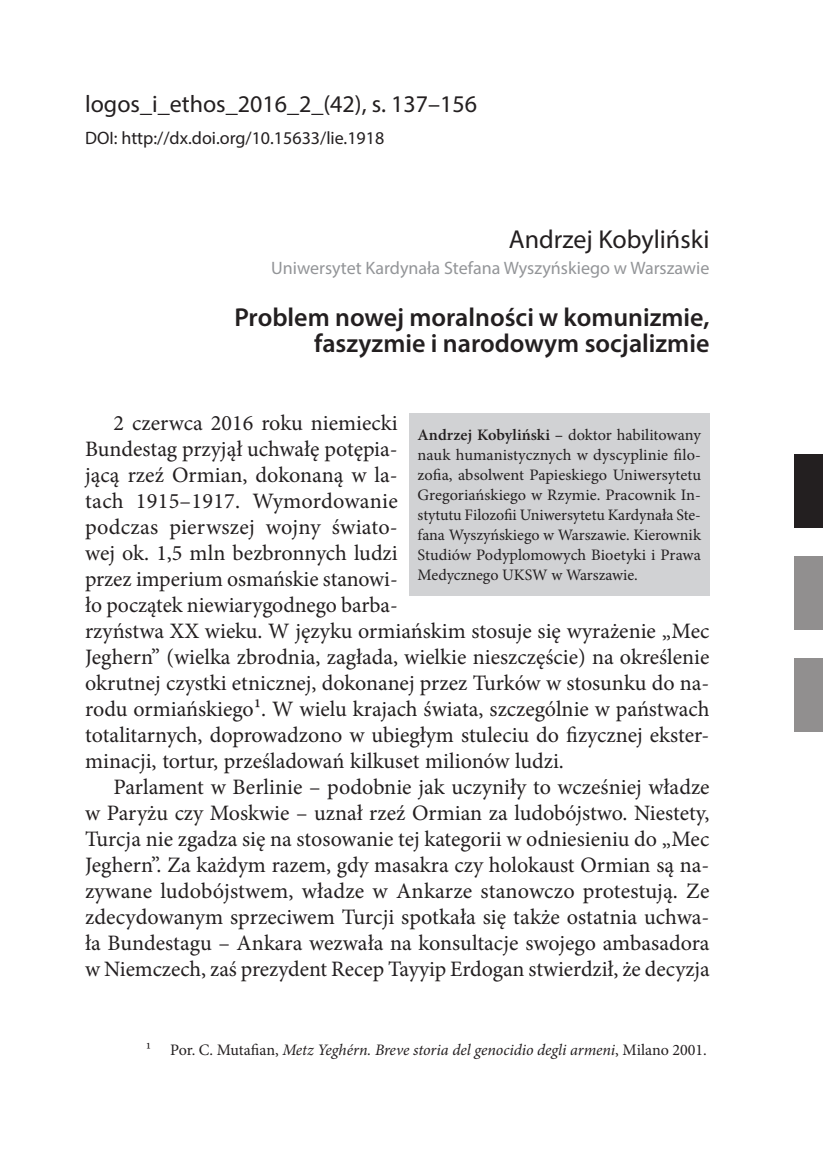
<style>
.page{position:relative;width:823px;height:1163px;background:#fff}
.page>*{position:absolute;margin:0;border:0;box-sizing:border-box;transform-origin:0 0}
.t1{font:600 26px/26px "Myriad Pro";color:#231f20;text-align:right}
.t2{font:26px "Myriad Pro";color:#231f20}
.t3{font:24px "Myriad Pro";color:#231f20}
.t4{font:22px/26px "Minion Pro";color:#231f20}
.t5{font:18px "Myriad Pro";color:#939598}
.t6{font:18px "Myriad Pro";color:#231f20}
.t7{font:16px/20px "Minion Pro";color:#231f20;text-align:justify}
.t8{font:italic 16px "Minion Pro";letter-spacing:-.005em;color:#231f20}
.s1{font-weight:600}
.s2{font-style:normal}
</style>
<div class="page">
<div style="left:794px;top:556px;width:28px;height:73px;background:#918f8f"></div>
<div style="left:794px;top:454px;width:28px;height:73px;background:#231f20"></div>
<div style="left:794px;top:658px;width:28px;height:73px;background:#918f8f"></div>
<div style="left:409px;top:413px;width:300px;height:182px;background:#d1d2d4"></div>
<p class="t3" style="left:85px;top:89px;width:393px">logos_i_ethos_2016_2_(42), s. 137–156</p>
<p class="t6" style="left:85px;top:127px;width:300px">DOI: http://dx.doi.org/10.15633/lie.1918</p>
<p class="t2" style="left:508px;top:223px;width:202px">Andrzej Kobyliński</p>
<p class="t5" style="left:271px;top:256px;width:439px">Uniwersytet Kardynała Stefana Wyszyńskiego w Warszawie</p>
<p class="t1" style="left:234px;top:303px;width:476px">Problem nowej moralności w komunizmie, faszyzmie i narodowym socjalizmie</p>
<p class="t4" style="left:85px;top:410px;width:625px;text-indent:28px">2 czerwca 2016 roku niemiecki<br>Bundestag przyjął uchwałę potępia-<br>jącą rzeź Ormian, dokonaną w la-<br>tach 1915–1917. Wymordowanie<br>podczas pierwszej wojny świato-<br>wej ok. 1,5 mln bezbronnych ludzi<br>przez imperium osmańskie stanowi-<br>ło początek niewiarygodnego barba-<br>rzyństwa XX wieku. W języku ormiańskim stosuje się wyrażenie „Mec Jeghern” (wielka zbrodnia, zagłada, wielkie nieszczęście) na określenie okrutnej czystki etnicznej, dokonanej przez Turków w stosunku do na&shy;rodu ormiańskiego1. W wielu krajach świata, szczególnie w państwach totalitarnych, doprowadzono w ubiegłym stuleciu do fizycznej ekster&shy;minacji, tortur, prześladowań kilkuset milionów ludzi.</p>
<p class="t4" style="left:85px;top:774px;width:625px;text-align:justify;text-indent:28px">Parlament w Berlinie – podobnie jak uczyniły to wcześniej władze w Paryżu czy Moskwie – uznał rzeź Ormian za ludobójstwo. Niestety, Turcja nie zgadza się na stosowanie tej kategorii w odniesieniu do „Mec Jeghern”. Za każdym razem, gdy masakra czy holokaust Ormian są na&shy;zywane ludobójstwem, władze w Ankarze stanowczo protestują. Ze zdecydowanym sprzeciwem Turcji spotkała się także ostatnia uchwa&shy;ła Bundestagu – Ankara wezwała na konsultacje swojego ambasadora w Niemczech, zaś prezydent Recep Tayyip Erdogan stwierdził, że decyzja</p>
<p class="t7" style="left:417px;top:425px;width:285px"><span class="s1">Andrzej Kobyliński –</span> doktor habilitowany nauk humanistycznych w dyscyplinie filo&shy;zofia, absolwent Papieskiego Uniwersytetu Gregoriańskiego w Rzymie. Pracownik In&shy;stytutu Filozofii Uniwersytetu Kardynała Ste&shy;fana Wyszyńskiego w Warszawie. Kierownik Studiów Podyplomowych Bioetyki i Prawa Medycznego UKSW w Warszawie.</p>
<p class="t8" style="left:146px;top:1038px;width:562px"><span class="s2">1 Por. C. Mutafian,</span> Metz Yeghérn. Breve storia del genocidio degli armeni<span class="s2">, Milano 2001.</span></p>
</div>
